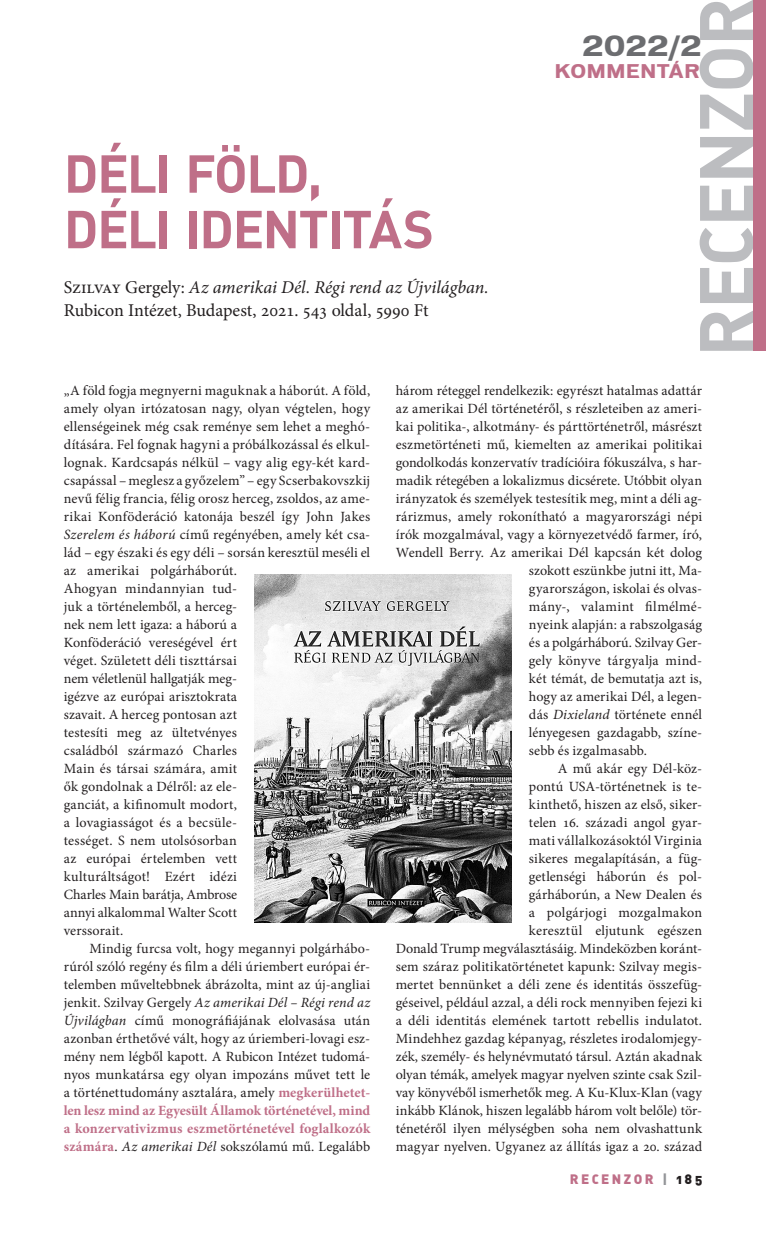
<style>
.page{position:relative;width:766px;height:1234px;background:#fff}
.page>*{position:absolute;margin:0;border:0;box-sizing:border-box;transform-origin:0 0}
.t1{font:700 74.7px "DIN Alt PFL";letter-spacing:.02em;color:#bcbdc0}
.t2{font:700 52.5px/55.5px "DINPFL";letter-spacing:.02em;color:#bf6f88}
.t3{font:700 26.7px "Vonnes PFL";color:#6c6d70}
.t4{font:18px/22.5px "Minion Pro";letter-spacing:-.015em;color:#231f20}
.t5{font:700 18px "Vonnes PFL";letter-spacing:.065em;color:#bf6f88}
.t6{font:14.1px/18px "Minion Pro";color:#231f20}
.t7{font:14.1px "Minion Pro";letter-spacing:.02em;color:#231f20}
.t8{font:13.5px "DIN Alt Blk PFL";letter-spacing:.2em;color:#bf6f88}
.s1{font-style:italic}
.s2{font-weight:700;color:#bf6f88}
.s3{color:#939598}
.s4{color:#231f20}
</style>
<div class="page">
<img style="left:254px;top:574px;width:258px;height:347px">
<div style="left:753px;top:0;width:12px;height:351px;background:#bf6f88"></div>
<h2 class="t2" style="left:64px;top:144px;width:369px">DÉLI FÖLD,<br>DÉLI IDENTITÁS</h2>
<p class="t4" style="left:64px;top:276px;width:426px">Szilvay Gergely: <span class="s1">Az amerikai Dél. Régi rend az Újvilágban.<br></span>Rubicon Intézet, Budapest, 2021. 543 oldal, 5990 Ft</p>
<h1 class="t1" style="left:677px;top:357px;width:359px;rotate:-90deg">RECENZOR</h1>
<h3 class="t3" style="left:582px;top:30px;width:120px">2022/2</h3>
<p class="t5" style="left:554px;top:60px;width:145px">KOMMENTÁR</p>
<p class="t6" style="left:64px;top:381px;width:308px">„A föld fogja megnyerni maguknak a háborút. A föld, amely olyan irtózatosan nagy, olyan végtelen, hogy ellenségeinek még csak reménye sem lehet a meghó&shy;dítására. Fel fognak hagyni a próbálkozással és elkul&shy;lognak. Kardcsapás nélkül – vagy alig egy-két kard&shy;csapással – meglesz a győzelem” – egy Scserbakovszkij nevű félig francia, félig orosz herceg, zsoldos, az ame&shy;rikai Konföderáció katonája beszél így John Jakes <span class="s1">Szerelem és háború</span> című regényében, amely két csa&shy;lád – egy északi és egy déli – sorsán keresztül meséli el az amerikai polgárháborút.<br>Ahogyan mindannyian tud-<br>juk a történelemből, a herceg-<br>nek nem lett igaza: a háború a<br>Konföderáció vereségével ért<br>véget. Született déli tiszttársai<br>nem véletlenül hallgatják meg-<br>igézve az európai arisztokrata<br>szavait. A herceg pontosan azt<br>testesíti meg az ültetvényes<br>családból származó Charles<br>Main és társai számára, amit<br>ők gondolnak a Délről: az ele-<br>ganciát, a kifinomult modort,<br>a lovagiasságot és a becsüle-<br>tességet. S nem utolsósorban<br>az európai értelemben vett<br>kulturáltságot! Ezért idézi<br>Charles Main barátja, Ambrose<br>annyi alkalommal Walter Scott<br>verssorait.</p>
<p class="t6" style="left:64px;top:939px;width:308px;text-align:justify;text-indent:26px">Mindig furcsa volt, hogy megannyi polgárhábo&shy;rúról szóló regény és film a déli úriembert európai ér&shy;telemben műveltebbnek ábrázolta, mint az új-angliai jenkit. Szilvay Gergely <span class="s1">Az amerikai Dél – Régi rend az Újvilágban</span> című monográfiájának elolvasása után azonban érthetővé vált, hogy az úriemberi-lovagi esz&shy;mény nem légből kapott. A Rubicon Intézet tudomá&shy;nyos munkatársa egy olyan impozáns művet tett le a történettudomány asztalára, amely <span class="s2">megkerülhetet&shy;len lesz mind az Egyesült Államok történetével, mind a konzervativizmus eszmetörténetével foglalkozók számára</span>. <span class="s1">Az amerikai Dél</span> sokszólamú mű. Legalább</p>
<p class="t6" style="left:395px;top:381px;width:308px">három réteggel rendelkezik: egyrészt hatalmas adattár</p>
<p class="t6" style="left:395px;top:399px;width:308px">az amerikai Dél történetéről, s részleteiben az ameri-</p>
<p class="t6" style="left:395px;top:417px;width:308px">kai politika-, alkotmány- és párttörténetről, másrészt</p>
<p class="t7" style="left:395px;top:434px;width:308px">eszmetörténeti mű, kiemelten az amerikai politikai</p>
<p class="t6" style="left:395px;top:453px;width:308px">gondolkodás konzervatív tradícióira fókuszálva, s har-</p>
<p class="t6" style="left:395px;top:471px;width:308px">madik rétegében a lokalizmus dicsérete. Utóbbit olyan</p>
<p class="t6" style="left:395px;top:489px;width:308px">irányzatok és személyek testesítik meg, mint a déli ag-</p>
<p class="t6" style="left:395px;top:507px;width:308px">rárizmus, amely rokonítható a magyarországi népi</p>
<p class="t6" style="left:395px;top:525px;width:308px">írók mozgalmával, vagy a környezetvédő farmer, író,</p>
<p class="t6" style="left:395px;top:543px;width:308px">Wendell Berry. Az amerikai Dél kapcsán két dolog</p>
<p class="t6" style="left:529px;top:561px;width:175px">szokott eszünkbe jutni itt, Ma-</p>
<p class="t6" style="left:529px;top:579px;width:175px">gyarországon, iskolai és olvas-</p>
<p class="t7" style="left:529px;top:596px;width:175px">mány-, valamint filmélmé-</p>
<p class="t6" style="left:529px;top:615px;width:175px">nyeink alapján: a rabszolgaság</p>
<p class="t6" style="left:529px;top:633px;width:175px">és a polgárháború. Szilvay Ger-</p>
<p class="t6" style="left:529px;top:651px;width:175px">gely könyve tárgyalja mind-</p>
<p class="t6" style="left:529px;top:669px;width:175px">két témát, de bemutatja azt is,</p>
<p class="t6" style="left:529px;top:687px;width:175px">hogy az amerikai Dél, a legen-</p>
<p class="t6" style="left:529px;top:705px;width:175px">dás <span class="s1">Dixieland</span> története ennél</p>
<p class="t6" style="left:529px;top:723px;width:175px">lényegesen gazdagabb, színe-</p>
<p class="t6" style="left:529px;top:741px;width:120px">sebb és izgalmasabb.</p>
<p class="t6" style="left:557px;top:759px;width:146px">A mű akár egy Dél-köz-</p>
<p class="t6" style="left:529px;top:777px;width:175px">pontú USA-történetnek is te-</p>
<p class="t6" style="left:529px;top:795px;width:175px">kinthető, hiszen az első, siker-</p>
<p class="t6" style="left:529px;top:813px;width:175px">telen 16. századi angol gyar-</p>
<p class="t6" style="left:529px;top:831px;width:175px">mati vállalkozásoktól Virginia</p>
<p class="t6" style="left:529px;top:849px;width:175px">sikeres megalapításán, a füg-</p>
<p class="t6" style="left:529px;top:867px;width:173px">getlenségi háborún és pol-</p>
<p class="t6" style="left:529px;top:885px;width:175px">gárháborún, a New Dealen és</p>
<p class="t6" style="left:529px;top:903px;width:175px">a polgárjogi mozgalmakon</p>
<p class="t6" style="left:529px;top:921px;width:175px">keresztül eljutunk egészen</p>
<p class="t6" style="left:395px;top:939px;width:308px">Donald Trump megválasztásáig. Mindeközben koránt-</p>
<p class="t7" style="left:395px;top:956px;width:308px">sem száraz politikatörténetet kapunk: Szilvay megis-</p>
<p class="t6" style="left:395px;top:975px;width:306px">mertet bennünket a déli zene és identitás összefüg-</p>
<p class="t6" style="left:395px;top:993px;width:308px">géseivel, például azzal, a déli rock mennyiben fejezi ki</p>
<p class="t6" style="left:395px;top:1011px;width:308px">a déli identitás elemének tartott rebellis indulatot.</p>
<p class="t6" style="left:395px;top:1029px;width:308px">Mindehhez gazdag képanyag, részletes irodalomjegy-</p>
<p class="t6" style="left:395px;top:1047px;width:308px">zék, személy- és helynévmutató társul. Aztán akadnak</p>
<p class="t6" style="left:395px;top:1065px;width:306px">olyan témák, amelyek magyar nyelven szinte csak Szil-</p>
<p class="t6" style="left:395px;top:1083px;width:308px">vay könyvéből ismerhetők meg. A Ku-Klux-Klan (vagy</p>
<p class="t6" style="left:395px;top:1101px;width:308px">inkább Klánok, hiszen legalább három volt belőle) tör-</p>
<p class="t6" style="left:395px;top:1119px;width:308px">ténetéről ilyen mélységben soha nem olvashattunk</p>
<p class="t6" style="left:395px;top:1137px;width:308px">magyar nyelven. Ugyanez az állítás igaz a 20. század</p>
<p class="t8" style="left:569px;top:1169px;width:134px">RECENZOR <span class="s3">|</span> <span class="s4">185</span></p>
</div>
